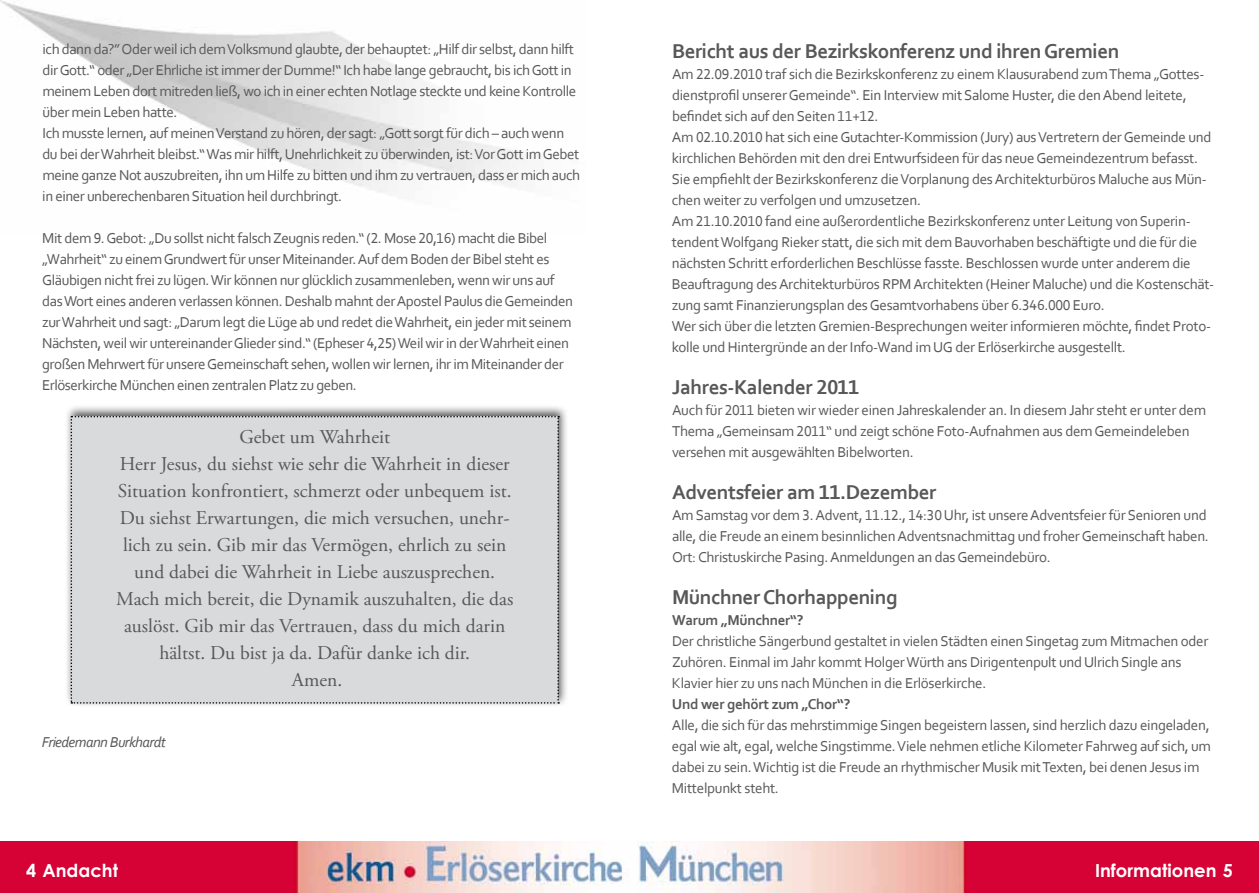
<style>
.page{position:relative;width:1259px;height:893px;background:#fff}
.page>*{position:absolute;margin:0;border:0;box-sizing:border-box;transform-origin:0 0}
.t1{font:700 21px "Corbel";letter-spacing:-.02em;color:#58585a}
.t2{font:19.5px/27px "Adobe Garamond Pro";color:#58585a;text-align:center}
.t3{font:700 18px "Century Gothic";color:#fff}
.t4{font:15px/21px "Corbel";letter-spacing:-.02em;color:#58585a}
.t5{font:700 15px "Corbel";letter-spacing:-.02em;color:#58585a}
.t6{font:italic 15px "Corbel";letter-spacing:-.04em;color:#58585a}
</style>
<div class="page">
<img style="left:0;top:0;width:518px;height:192px">
<img style="left:0;top:842px;width:622px;height:51px">
<div style="left:65px;top:404px;width:503px;height:303px;background:#000;opacity:.65"></div>
<div style="left:71px;top:416px;width:488px;height:288px;background:#d9dadb"></div>
<img style="left:622px;top:842px;width:637px;height:51px">
<p class="t4" style="left:42px;top:38px;width:539px">ich dann da?”Oder weil ich demVolksmund glaubte, der behauptet: „Hilf dir selbst, dann hilft dirGott.“ oder „Der Ehrliche ist immer der Dumme!“ Ich habe lange gebraucht, bis ichGott in meinem Leben dort mitreden ließ, wo ich in einer echten Notlage steckte und keine Kontrolle über mein Leben hatte.<br>Ich musste lernen, auf meinenVerstand zu hören, der sagt: „Gott sorgt für dich – auch wenn du bei derWahrheit bleibst.“Was mir hilft,Unehrlichkeit zu überwinden, ist:VorGott imGebet meine ganze Not auszubreiten, ihn um Hilfe zu bitten und ihm zu vertrauen, dass er mich auch in einer unberechenbarenSituation heil durchbringt.</p>
<p class="t4" style="left:42px;top:227px;width:532px">Mit dem 9.Gebot: „Du sollst nicht falschZeugnis reden.“ (2. Mose 20,16) macht die Bibel „Wahrheit“ zu einemGrundwert für unser Miteinander.Auf dem Boden der Bibel steht es Gläubigen nicht frei zu lügen.Wir können nur glücklich zusammenleben, wenn wir uns auf dasWort eines anderen verlassen können. Deshalb mahnt derApostel Paulus dieGemeinden zurWahrheit und sagt: „Darum legt die Lüge ab und redet dieWahrheit, ein jeder mit seinem Nächsten, weil wir untereinanderGlieder sind.“ (Epheser 4,25)Weil wir in derWahrheit einen großen Mehrwert für unsereGemeinschaft sehen, wollen wir lernen, ihr im Miteinander der Erlöserkirche München einen zentralen Platz zu geben.</p>
<p class="t2" style="left:116px;top:424px;width:399px">Gebet um Wahrheit<br>Herr Jesus, du siehst wie sehr die Wahrheit in dieser Situation konfrontiert, schmerzt oder unbequem ist.<br>Du siehst Erwartungen, die mich versuchen, unehr&shy;lich zu sein. Gib mir das Vermögen, ehrlich zu sein und dabei die Wahrheit in Liebe auszusprechen.<br>Mach mich bereit, die Dynamik auszuhalten, die das auslöst. Gib mir das Vertrauen, dass du mich darin hältst. Du bist ja da. Dafür danke ich dir.<br>Amen.</p>
<p class="t6" style="left:42px;top:732px;width:125px">Friedemann Burkhardt</p>
<p class="t3" style="left:26px;top:856px;width:94px">4 Andacht</p>
<h1 class="t1" style="left:672px;top:38px;width:449px">Bericht aus der Bezirkskonferenz und ihren Gremien</h1>
<p class="t4" style="left:672px;top:63px;width:544px">Am 22.09.2010 traf sich die Bezirkskonferenz zu einem Klausurabend zumThema „Gottes&shy;dienstprofil unsererGemeinde“. Ein Interview mit Salome Huster, die denAbend leitete, befindet sich auf den Seiten 11+12.<br>Am 02.10.2010 hat sich eineGutachter-Kommission (Jury) ausVertretern derGemeinde und kirchlichen Behörden mit den drei Entwurfsideen für das neueGemeindezentrum befasst.<br>Sie empfiehlt der Bezirkskonferenz dieVorplanung desArchitekturbüros Maluche aus Mün&shy;chen weiter zu verfolgen und umzusetzen.<br>Am 21.10.2010 fand eine außerordentliche Bezirkskonferenz unter Leitung von Superin&shy;tendentWolfgang Rieker statt, die sich mit dem Bauvorhaben beschäftigte und die für die nächsten Schritt erforderlichen Beschlüsse fasste. Beschlossen wurde unter anderem die Beauftragung desArchitekturbüros RPMArchitekten (Heiner Maluche) und die Kostenschät&shy;zung samt Finanzierungsplan desGesamtvorhabens über 6.346.000 Euro.<br>Wer sich über die letztenGremien-Besprechungen weiter informieren möchte, findet Proto&shy;kolle und Hintergründe an der Info-Wand imUG der Erlöserkirche ausgestellt.</p>
<h1 class="t1" style="left:672px;top:374px;width:189px">Jahres-Kalender 2011</h1>
<p class="t4" style="left:672px;top:399px;width:536px">Auch für 2011 bieten wir wieder einen Jahreskalender an. In diesem Jahr steht er unter dem<br>Thema „Gemeinsam 2011“ und zeigt schöne Foto-Aufnahmen aus demGemeindeleben versehen mit ausgewählten Bibelworten.</p>
<h1 class="t1" style="left:672px;top:479px;width:266px">Adventsfeier am 11.Dezember</h1>
<p class="t4" style="left:672px;top:504px;width:538px">Am Samstag vor dem 3.Advent, 11.12., 14:30Uhr, ist unsereAdventsfeier für Senioren und alle, die Freude an einem besinnlichenAdventsnachmittag und froherGemeinschaft haben.<br>Ort:Christuskirche Pasing.Anmeldungen an dasGemeindebüro.</p>
<h1 class="t1" style="left:672px;top:584px;width:227px">Münchner Chorhappening</h1>
<p class="t5" style="left:672px;top:611px;width:133px">Warum „Münchner“?</p>
<p class="t4" style="left:672px;top:630px;width:538px">Der christliche Sängerbund gestaltet in vielenStädten einen Singetag zum Mitmachen oder<br>Zuhören. Einmal im Jahr kommt HolgerWürth ans Dirigentenpult undUlrich Single ans<br>Klavier hier zu uns nach München in die Erlöserkirche.</p>
<p class="t5" style="left:672px;top:695px;width:180px">Und wer gehört zum „Chor“?</p>
<p class="t4" style="left:672px;top:714px;width:540px">Alle, die sich für das mehrstimmigeSingen begeistern lassen, sind herzlich dazu eingeladen, egal wie alt, egal, welche Singstimme.Viele nehmen etliche Kilometer Fahrweg auf sich, um dabei zu sein.Wichtig ist die Freude an rhythmischer Musik mitTexten, bei denen Jesus im Mittelpunkt steht.</p>
<p class="t3" style="left:1095px;top:856px;width:139px">Informationen 5</p>
</div>
